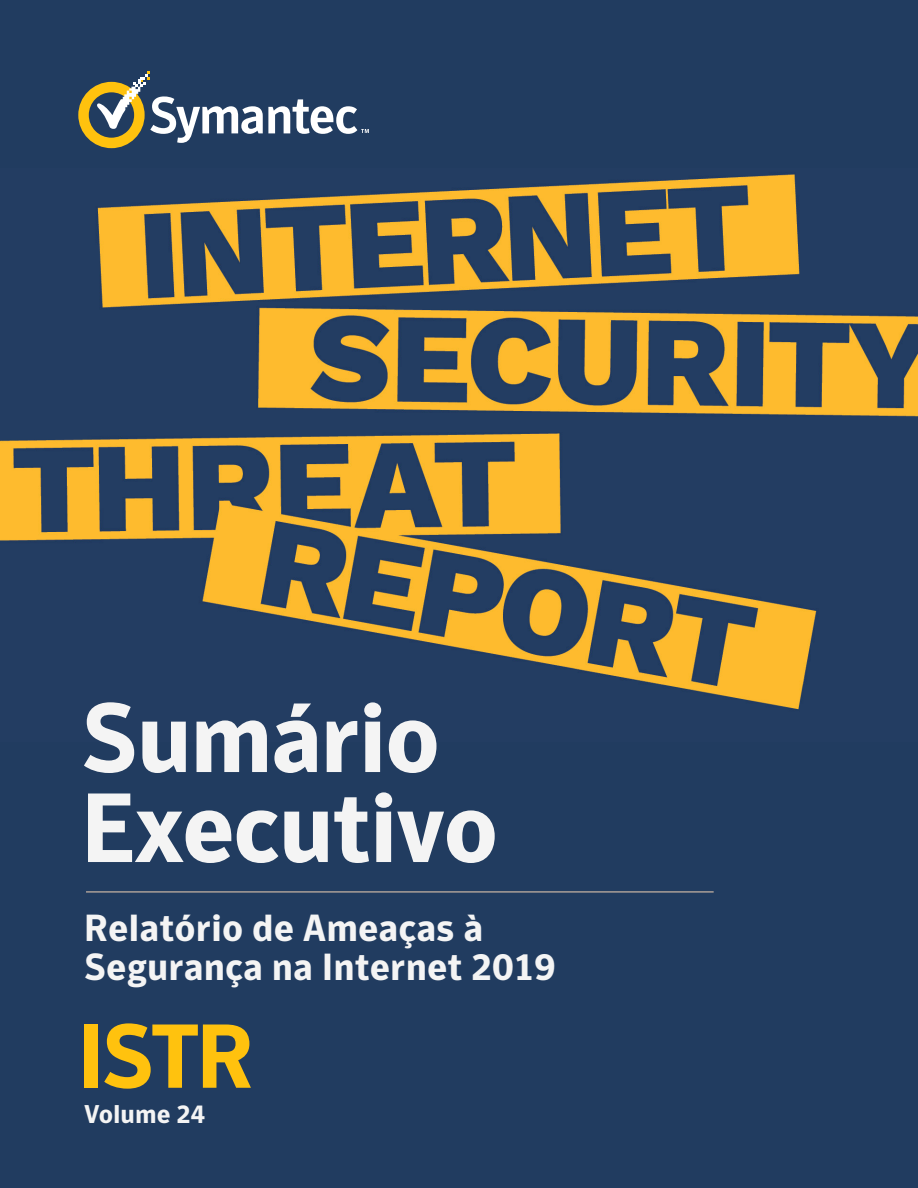
<style>
.page{position:relative;width:918px;height:1188px;background:#213c60}
.page>*{position:absolute;margin:0;border:0;box-sizing:border-box;transform-origin:0 0}
.t1{font:700 97.5px/90px "Symantec Sans";letter-spacing:-.02em;color:#f4f4f4}
.t2{font:700 90px "Symantec Sans";color:#ffc20e}
.t3{font:700 37.5px/39px "Symantec Sans";color:#f4f4f4}
.t4{font:700 25.5px "Symantec Sans";color:#f4f4f4}
</style>
<div class="page">
<svg style="left:78px;top:72px;width:291px;height:76px"></svg>
<img style="left:0;top:174px;width:918px;height:536px">
<hr style="left:86px;top:891px;width:628px;height:2px;background:#aa9e97">
<h1 class="t1" style="left:81px;top:694px;width:419px">Sumário<br>Executivo</h1>
<p class="t3" style="left:84px;top:908px;width:473px">Relatório de Ameaças à<br>Segurança na Internet 2019</p>
<h2 class="t2" style="left:77px;top:1003px;width:178px">ISTR</h2>
<p class="t4" style="left:84px;top:1099px;width:123px">Volume 24</p>
</div>
